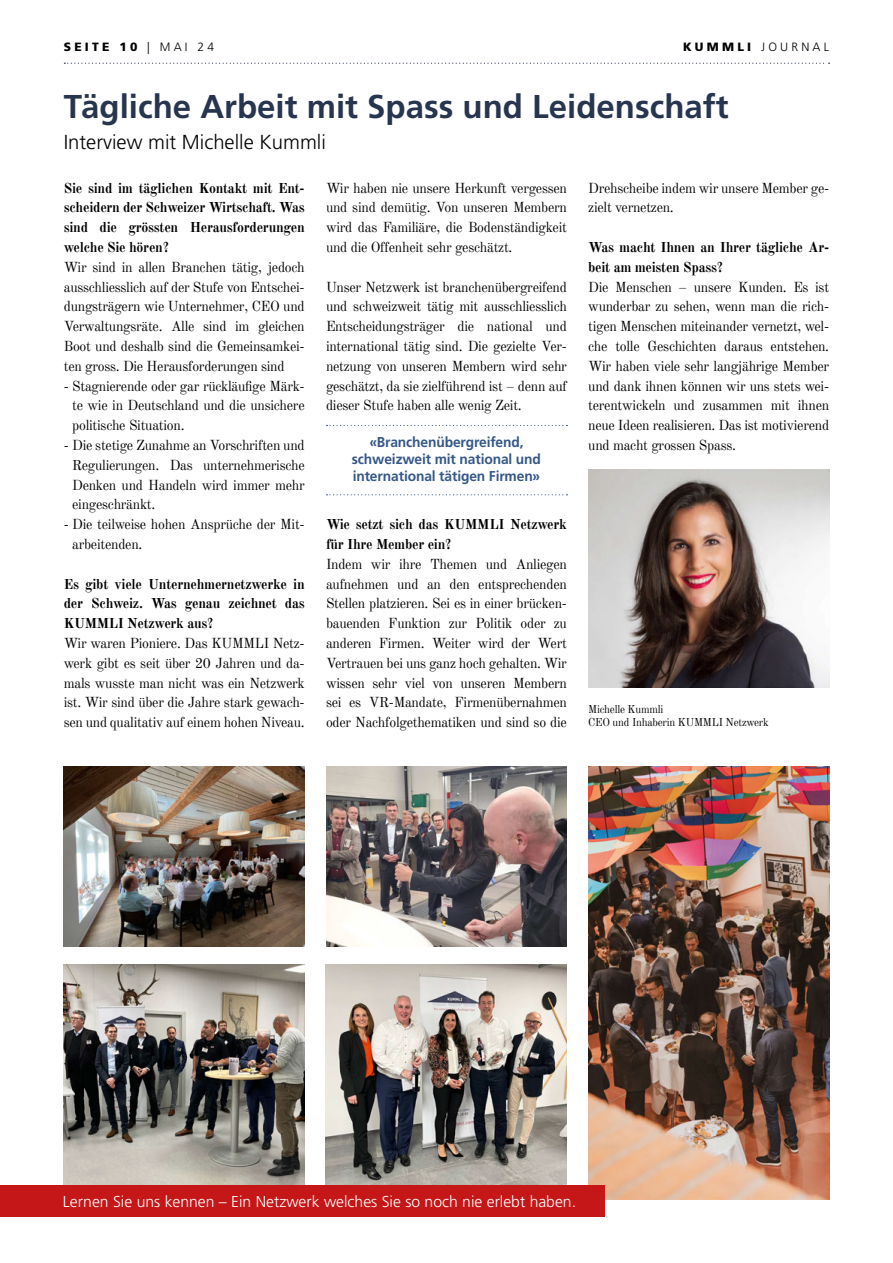
<style>
.page{position:relative;width:893px;height:1263px;background:#fff}
.page>*{position:absolute;margin:0;border:0;box-sizing:border-box;transform-origin:0 0}
.t1{font:700 33px "Frutiger LT Std";color:#28354e}
.t2{font:300 20.25px "Frutiger LT Std";color:#000}
.t3{font:300 15.75px "Frutiger LT Std";color:#fff}
.t4{font:14.25px/19.8px "Old Standard TT";letter-spacing:-.02em;color:#000;text-align:justify}
.t5{font:700 14.25px/19.8px "Old Standard TT";letter-spacing:-.02em;color:#000;text-align:justify}
.t6{font:700 14.25px/17.1px "Frutiger LT Std";letter-spacing:-.01em;color:#355888;text-align:center}
.t7{font:900 12px "Frutiger LT Std";letter-spacing:.27em;color:#000}
.t8{font:300 12px "Frutiger LT Std";letter-spacing:.27em;color:#000}
.t9{font:11.25px/13.5px "Old Standard TT";letter-spacing:-.02em;color:#000;scale:.96 1}
.s1{font-weight:300}
.s2{font-weight:900}
</style>
<div class="page">
<svg style="left:64px;top:63px;width:766px;height:1px"></svg>
<svg style="left:327px;top:425px;width:240px;height:1px"></svg>
<svg style="left:327px;top:494px;width:240px;height:1px"></svg>
<img style="left:588px;top:470px;width:241px;height:218px">
<img style="left:64px;top:965px;width:241px;height:220px">
<img style="left:326px;top:965px;width:241px;height:220px">
<img style="left:588px;top:767px;width:241px;height:432px">
<div style="left:0;top:1185px;width:604px;height:31px;background:#c51718"></div>
<img style="left:64px;top:767px;width:241px;height:179px">
<img style="left:326px;top:767px;width:241px;height:179px">
<p class="t7" style="left:64px;top:40px;width:152px">SEITE 10 <span class="s1">| MAI 24</span></p>
<p class="t8" style="left:683px;top:40px;width:148px"><span class="s2">KUMMLI</span> JOURNAL</p>
<h1 class="t1" style="left:64px;top:87px;width:666px">Tägliche Arbeit mit Spass und Leidenschaft</h1>
<h2 class="t2" style="left:64px;top:131px;width:264px">Interview mit Michelle Kummli</h2>
<p class="t5" style="left:64px;top:177px;width:242px">Sie sind im täglichen Kontakt mit Ent&shy;scheidern der Schweizer Wirtschaft. Was sind die grössten Herausforderungen welche Sie hören?</p>
<p class="t4" style="left:64px;top:256px;width:242px">Wir sind in allen Branchen tätig, jedoch ausschliesslich auf der Stufe von Entschei&shy;dungsträgern wie Unternehmer, CEO und Verwaltungsräte. Alle sind im gleichen Boot und deshalb sind die Gemeinsamkei&shy;ten gross. Die Herausforderungen sind</p>
<p class="t4" style="left:72px;top:375px;width:234px;text-indent:-8px">- Stagnierende oder gar rückläufige Märk&shy;te wie in Deutschland und die unsichere politische Situation.</p>
<p class="t4" style="left:72px;top:434px;width:234px;text-indent:-8px">- Die stetige Zunahme an Vorschriften und Regulierungen. Das unternehmerische Denken und Handeln wird immer mehr eingeschränkt.</p>
<p class="t4" style="left:72px;top:513px;width:234px;text-indent:-8px">- Die teilweise hohen Ansprüche der Mit&shy;arbeitenden.</p>
<p class="t5" style="left:64px;top:573px;width:242px">Es gibt viele Unternehmernetzwerke in der Schweiz. Was genau zeichnet das KUMMLI Netzwerk aus?</p>
<p class="t4" style="left:64px;top:632px;width:242px">Wir waren Pioniere. Das KUMMLI Netz&shy;werk gibt es seit über 20 Jahren und da&shy;mals wusste man nicht was ein Netzwerk ist. Wir sind über die Jahre stark gewach&shy;sen und qualitativ auf einem hohen Niveau.</p>
<p class="t4" style="left:326px;top:177px;width:242px">Wir haben nie unsere Herkunft vergessen und sind demütig. Von unseren Membern wird das Familiäre, die Bodenständigkeit und die Offenheit sehr geschätzt.</p>
<p class="t4" style="left:326px;top:276px;width:242px">Unser Netzwerk ist branchenübergreifend und schweizweit tätig mit ausschliesslich Entscheidungsträger die national und international tätig sind. Die gezielte Ver&shy;netzung von unseren Membern wird sehr geschätzt, da sie zielführend ist – denn auf dieser Stufe haben alle wenig Zeit.</p>
<p class="t6" style="left:352px;top:434px;width:191px">«Branchenübergreifend, schweizweit mit national und international tätigen Firmen»</p>
<p class="t5" style="left:326px;top:513px;width:242px">Wie setzt sich das KUMMLI Netzwerk für Ihre Member ein?</p>
<p class="t4" style="left:326px;top:553px;width:242px">Indem wir ihre Themen und Anliegen aufnehmen und an den entsprechenden Stellen platzieren. Sei es in einer brücken&shy;bauenden Funktion zur Politik oder zu anderen Firmen. Weiter wird der Wert Vertrauen bei uns ganz hoch gehalten. Wir wissen sehr viel von unseren Membern sei es VR-Mandate, Firmenübernahmen oder Nachfolgethematiken und sind so die</p>
<p class="t4" style="left:588px;top:177px;width:242px">Drehscheibe indem wir unsere Member ge&shy;zielt vernetzen.</p>
<p class="t5" style="left:588px;top:236px;width:242px">Was macht Ihnen an Ihrer tägliche Ar&shy;beit am meisten Spass?</p>
<p class="t4" style="left:588px;top:276px;width:242px">Die Menschen – unsere Kunden. Es ist wunderbar zu sehen, wenn man die rich&shy;tigen Menschen miteinander vernetzt, wel&shy;che tolle Geschichten daraus entstehen.<br>Wir haben viele sehr langjährige Member und dank ihnen können wir uns stets wei&shy;terentwickeln und zusammen mit ihnen neue Ideen realisieren. Das ist motivierend und macht grossen Spass.</p>
<p class="t9" style="left:588px;top:701px;width:190px">Michelle Kummli<br>CEO und Inhaberin KUMMLI Netzwerk</p>
<p class="t3" style="left:63px;top:1193px;width:515px">Lernen Sie uns kennen – Ein Netzwerk welches Sie so noch nie erlebt haben.</p>
</div>
